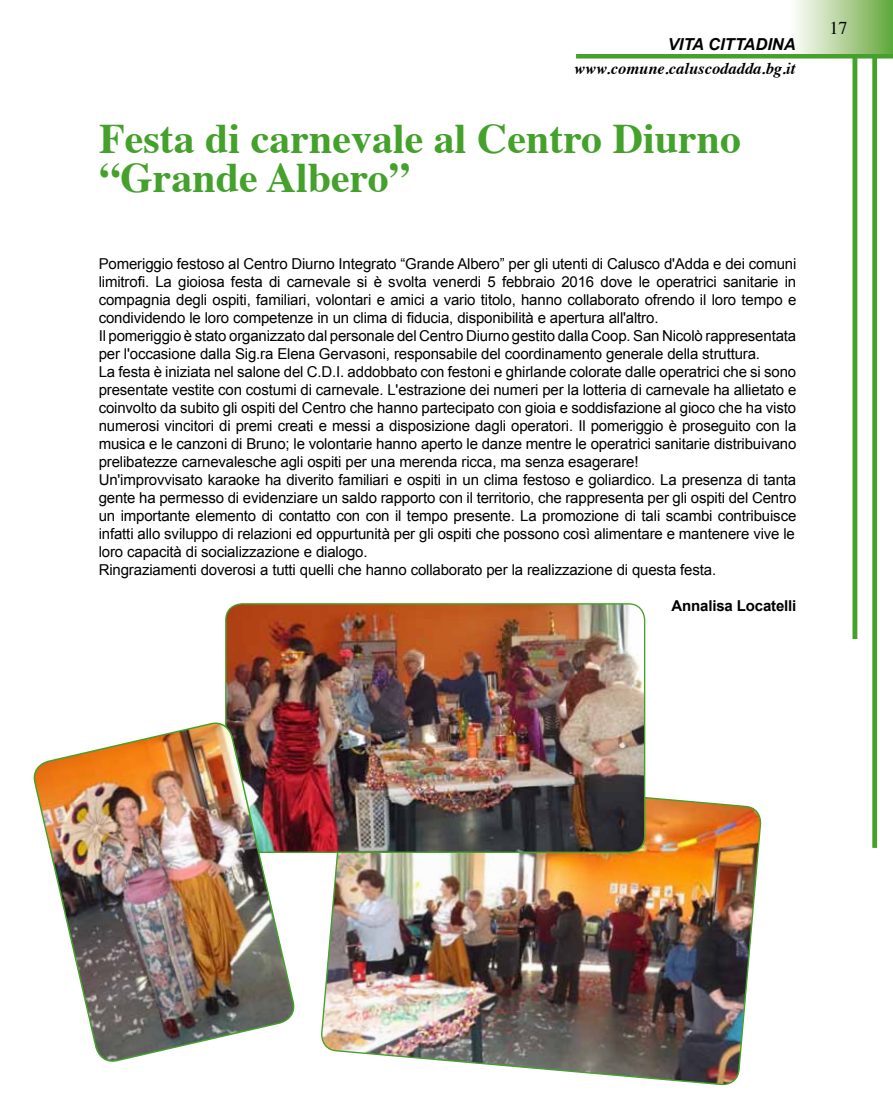
<style>
.page{position:relative;width:893px;height:1106px;background:#fff}
.page>*{position:absolute;margin:0;border:0;box-sizing:border-box;transform-origin:0 0}
.t1{font:700 42px/39px "Times";color:#44a12b}
.t2{font:18px "Times";color:#000}
.t3{font:italic 700 16.5px "Times";color:#000}
.t4{font:italic 700 16.5px "Arial";color:#000}
.t5{font:15px/18px "Arial";letter-spacing:-.01em;color:#000}
.t6{font:700 15px "Arial";letter-spacing:-.01em;color:#000}
</style>
<div class="page">
<img style="left:321px;top:771px;width:441px;height:314px">
<div style="left:872px;top:1px;width:5px;height:846px;background:#44a12b"></div>
<hr style="left:853px;top:1px;width:4px;height:638px;background:#44a12b">
<div style="left:786px;top:0;width:107px;height:55px;background:linear-gradient(to right,#fff,#65a73c)"></div>
<div style="left:576px;top:54px;width:317px;height:5px;background:#44a12b"></div>
<img style="left:227px;top:604px;width:418px;height:248px">
<div style="left:225px;top:603px;width:420px;height:250px;border:1px solid #44a12b;border-radius:16px"></div>
<img style="left:33px;top:720px;width:264px;height:342px">
<p class="t4" style="left:668px;top:33px;width:129px">VITA CITTADINA</p>
<p class="t3" style="left:574px;top:53px;width:223px">www.comune.caluscodadda.bg.it</p>
<h1 class="t1" style="left:99px;top:115px;width:643px">Festa di carnevale al Centro Diurno “Grande Albero”</h1>
<p class="t5" style="left:99px;top:254px;width:699px">Pomeriggio festoso al Centro Diurno Integrato “Grande Albero” per gli utenti di Calusco d'Adda e dei comuni limitrofi. La gioiosa festa di carnevale si è svolta venerdi 5 febbraio 2016 dove le operatrici sanitarie in compagnia degli ospiti, familiari, volontari e amici a vario titolo, hanno collaborato ofrendo il loro tempo e condividendo le loro competenze in un clima di fiducia, disponibilità e apertura all'altro.<br>Il pomeriggio è stato organizzato dal personale del Centro Diurno gestito dalla Coop. San Nicolò rappresentata per l'occasione dalla Sig.ra Elena Gervasoni, responsabile del coordinamento generale della struttura.<br>La festa è iniziata nel salone del C.D.I. addobbato con festoni e ghirlande colorate dalle operatrici che si sono presentate vestite con costumi di carnevale. L'estrazione dei numeri per la lotteria di carnevale ha allietato e coinvolto da subito gli ospiti del Centro che hanno partecipato con gioia e soddisfazione al gioco che ha visto numerosi vincitori di premi creati e messi a disposizione dagli operatori. Il pomeriggio è proseguito con la musica e le canzoni di Bruno; le volontarie hanno aperto le danze mentre le operatrici sanitarie distribuivano prelibatezze carnevalesche agli ospiti per una merenda ricca, ma senza esagerare!<br>Un'improvvisato karaoke ha diverito familiari e ospiti in un clima festoso e goliardico. La presenza di tanta gente ha permesso di evidenziare un saldo rapporto con il territorio, che rappresenta per gli ospiti del Centro un importante elemento di contatto con con il tempo presente. La promozione di tali scambi contribuisce infatti allo sviluppo di relazioni ed oppurtunità per gli ospiti che possono così alimentare e mantenere vive le loro capacità di socializzazione e dialogo.<br>Ringraziamenti doverosi a tutti quelli che hanno collaborato per la realizzazione di questa festa.</p>
<p class="t6" style="left:671px;top:595px;width:126px">Annalisa Locatelli</p>
<p class="t2" style="left:829px;top:11px;width:19px">17</p>
</div>
